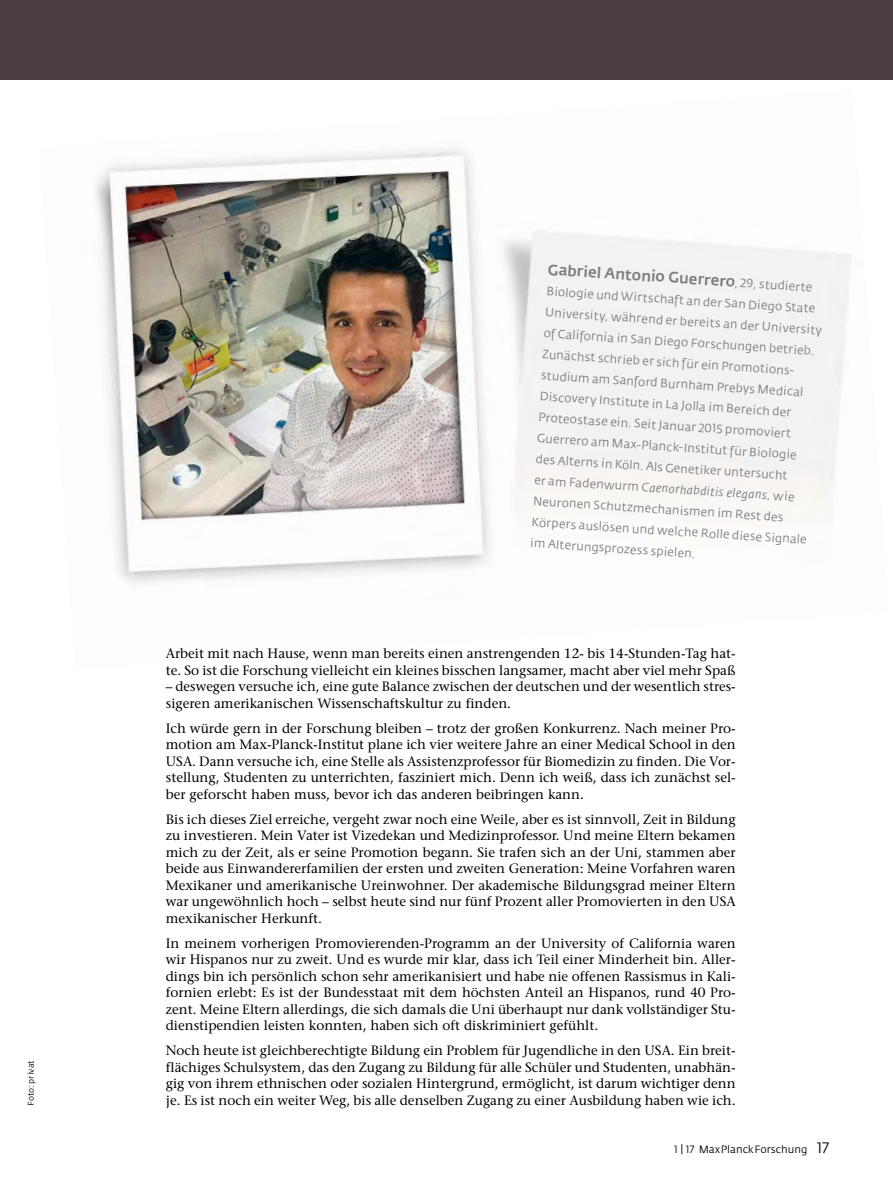
<style>
.page{position:relative;width:893px;height:1191px;background:#fff}
.page>*{position:absolute;margin:0;border:0;box-sizing:border-box;transform-origin:0 0}
.t1{font:500 15px "Fedra Sans";color:#7a7d7d}
.t2{font:13.5px/16.5px "Stone Serif";color:#000;text-align:justify}
.t3{font:12px/21px "Fedra Sans";color:#7a7d7d}
.t4{font:10.5px "Fedra Sans";color:#000}
.t5{font:8.25px "Fedra Sans";color:#000}
.s1{font-weight:400;font-size:12px}
.s2{font-family:"Fedra Sans Book SC";font-weight:400;font-size:12px}
.s3{font-family:"Fedra Sans Book SC"}
.s4{font-style:italic}
.s5{font-family:"Fedra Sans Book SC";font-size:15px}
</style>
<div class="page">
<img style="left:95px;top:149px;width:756px;height:434px">
<div style="left:0;top:0;width:893px;height:79px;background:#4a3e44"></div>
<p class="t5" style="left:27px;top:1106px;width:48px;rotate:-90deg">Foto: privat</p>
<p class="t1" style="left:549px;top:260px;width:267px;rotate:4deg">Gabriel Antonio Guerrero<span class="s1">,</span> <span class="s2">29</span><span class="s1">, studierte</span></p>
<p class="t3" style="left:547px;top:280px;width:279px;rotate:4deg">Biologie und Wirtschaft an der San Diego State University, während er bereits an der University of California in San Diego Forschungen betrieb.<br>Zunächst schrieb er sich für ein Promotions&shy;studium am Sanford Burnham Prebys Medical Discovery Institute in La Jolla im Bereich der Proteostase ein. Seit Januar <span class="s3">2015</span> promoviert Guerrero am Max-Planck-Institut für Biologie des Alterns in Köln. Als Genetiker untersucht<br>er am Fadenwurm <span class="s4">Caenorhabditis elegans</span>, wie Neuronen Schutzmechanismen im Rest des Körpers auslösen und welche Rolle diese Signale im Alterungsprozess spielen.</p>
<p class="t2" style="left:166px;top:645px;width:571px">Arbeit mit nach Hause, wenn man bereits einen anstrengenden 12- bis 14-Stunden-Tag hat&shy;te. So ist die Forschung vielleicht ein kleines bisschen langsamer, macht aber viel mehr Spaß</p>
<p class="t2" style="left:166px;top:678px;width:571px">– deswegen versuche ich, eine gute Balance zwischen der deutschen und der wesentlich stres&shy;sigeren amerikanischen Wissenschaftskultur zu finden.</p>
<p class="t2" style="left:166px;top:719px;width:571px">Ich würde gern in der Forschung bleiben – trotz der großen Konkurrenz. Nach meiner Pro&shy;motion am Max-Planck-Institut plane ich vier weitere Jahre an einer Medical School in den USA. Dann versuche ich, eine Stelle als Assistenzprofessor für Biomedizin zu finden. Die Vor&shy;stellung, Studenten zu unterrichten, fasziniert mich. Denn ich weiß, dass ich zunächst sel&shy;ber geforscht haben muss, bevor ich das anderen beibringen kann.</p>
<p class="t2" style="left:166px;top:810px;width:571px">Bis ich dieses Ziel erreiche, vergeht zwar noch eine Weile, aber es ist sinnvoll, Zeit in Bildung zu investieren. Mein Vater ist Vizedekan und Medizinprofessor. Und meine Eltern bekamen mich zu der Zeit, als er seine Promotion begann. Sie trafen sich an der Uni, stammen aber beide aus Einwandererfamilien der ersten und zweiten Generation: Meine Vorfahren waren Mexikaner und amerikanische Ureinwohner. Der akademische Bildungsgrad meiner Eltern war ungewöhnlich hoch – selbst heute sind nur fünf Prozent aller Promovierten in den USA mexikanischer Herkunft.</p>
<p class="t2" style="left:166px;top:934px;width:571px">In meinem vorherigen Promovierenden-Programm an der University of California waren wir Hispanos nur zu zweit. Und es wurde mir klar, dass ich Teil einer Minderheit bin. Aller&shy;dings bin ich persönlich schon sehr amerikanisiert und habe nie offenen Rassismus in Kali&shy;fornien erlebt: Es ist der Bundesstaat mit dem höchsten Anteil an Hispanos, rund 40 Pro&shy;zent. Meine Eltern allerdings, die sich damals die Uni überhaupt nur dank vollständiger Stu&shy;dienstipendien leisten konnten, haben sich oft diskriminiert gefühlt.</p>
<p class="t2" style="left:166px;top:1042px;width:571px">Noch heute ist gleichberechtigte Bildung ein Problem für Jugendliche in den USA. Ein breit&shy;flächiges Schulsystem, das den Zugang zu Bildung für alle Schüler und Studenten, unabhän&shy;gig von ihrem ethnischen oder sozialen Hintergrund, ermöglicht, ist darum wichtiger denn</p>
<p class="t2" style="left:166px;top:1091px;width:571px">je. Es ist noch ein weiter Weg, bis alle denselben Zugang zu einer Ausbildung haben wie ich.</p>
<p class="t4" style="left:674px;top:1144px;width:157px"><span class="s3">1 | 17</span> MaxPlanckForschung <span class="s5">17</span></p>
</div>
